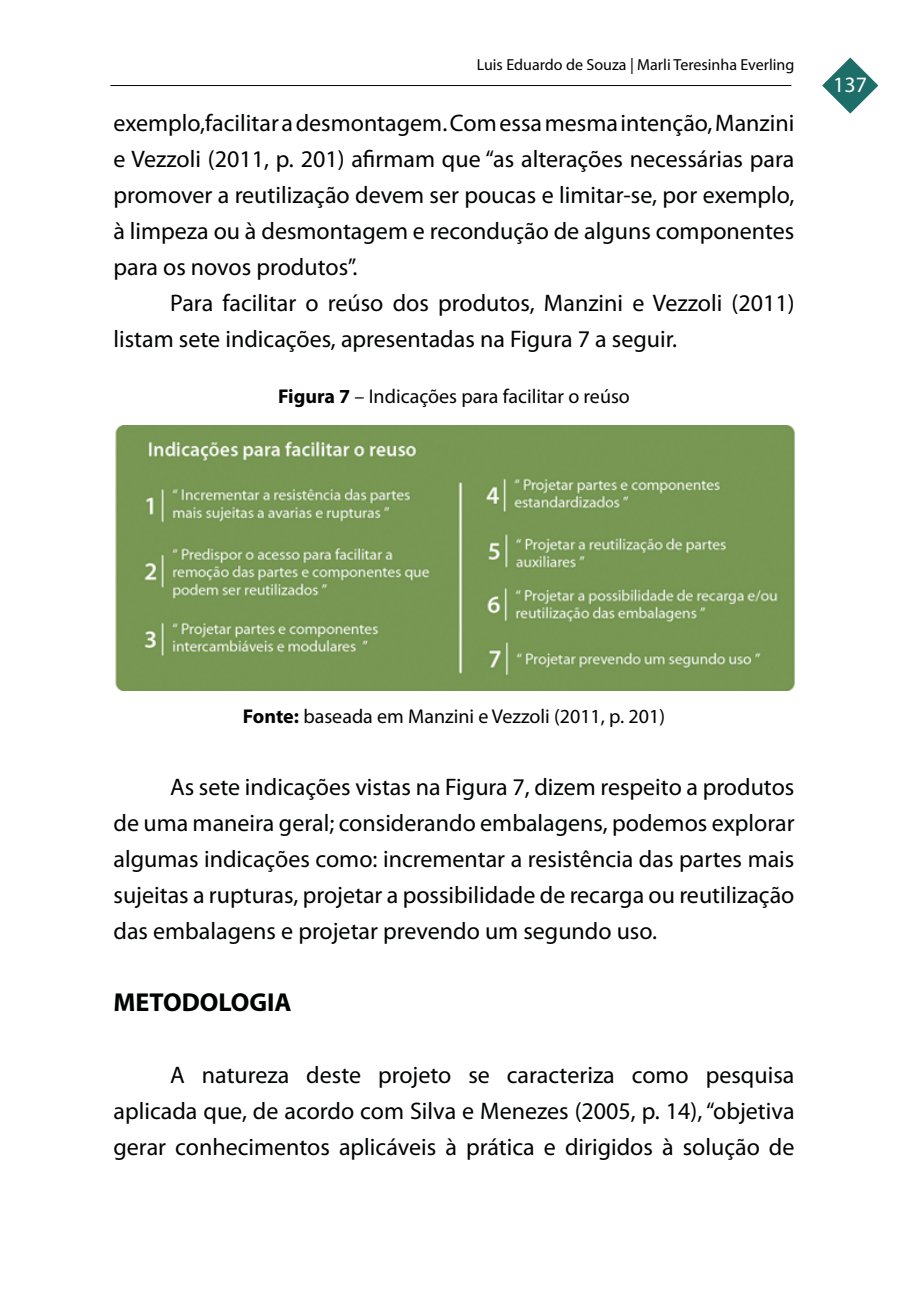
<style>
.page{position:relative;width:908px;height:1304px;background:#fff}
.page>*{position:absolute;margin:0;border:0;box-sizing:border-box;transform-origin:0 0}
.t1{font:700 26px "Myriad Pro";color:#010202}
.t2{font:24px/36px "Myriad Pro";color:#010202;text-align:justify}
.t3{font:22px "Myriad Pro";color:#fff}
.t4{font:20px "Myriad Pro";color:#010202}
.t5{font:16px "Myriad Pro";color:#000}
.s1{font-weight:700}
</style>
<div class="page">
<svg style="left:822px;top:57px;width:55px;height:57px"></svg>
<hr style="left:110px;top:85px;width:681px;height:1px;background:#000">
<img style="left:115px;top:425px;width:679px;height:265px">
<p class="t5" style="left:476px;top:55px;width:319px">Luis Eduardo de Souza | Marli Teresinha Everling</p>
<p class="t2" style="left:113px;top:105px;width:682px">exemplo,facilitar a desmontagem. Com essa mesma intenção, Manzini e Vezzoli (2011, p. 201) afirmam que “as alterações necessárias para promover a reutilização devem ser poucas e limitar-se, por exemplo, à limpeza ou à desmontagem e recondução de alguns componentes para os novos produtos”.</p>
<p class="t2" style="left:113px;top:285px;width:682px;text-indent:57px">Para facilitar o reúso dos produtos, Manzini e Vezzoli (2011) listam sete indicações, apresentadas na Figura 7 a seguir.</p>
<p class="t4" style="left:278px;top:384px;width:353px"><span class="s1">Figura 7</span> – Indicações para facilitar o reúso</p>
<p class="t3" style="left:832px;top:71px;width:35px">137</p>
<p class="t4" style="left:243px;top:704px;width:423px"><span class="s1">Fonte:</span> baseada em Manzini e Vezzoli (2011, p. 201)</p>
<p class="t2" style="left:113px;top:769px;width:682px;text-indent:57px">As sete indicações vistas na Figura 7, dizem respeito a produtos de uma maneira geral; considerando embalagens, podemos explorar algumas indicações como: incrementar a resistência das partes mais sujeitas a rupturas, projetar a possibilidade de recarga ou reutilização das embalagens e projetar prevendo um segundo uso.</p>
<p class="t1" style="left:113px;top:986px;width:180px">METODOLOGIA</p>
<p class="t2" style="left:113px;top:1057px;width:682px;text-indent:57px">A natureza deste projeto se caracteriza como pesquisa aplicada que, de acordo com Silva e Menezes (2005, p. 14), “objetiva gerar conhecimentos aplicáveis à prática e dirigidos à solução de</p>
</div>
